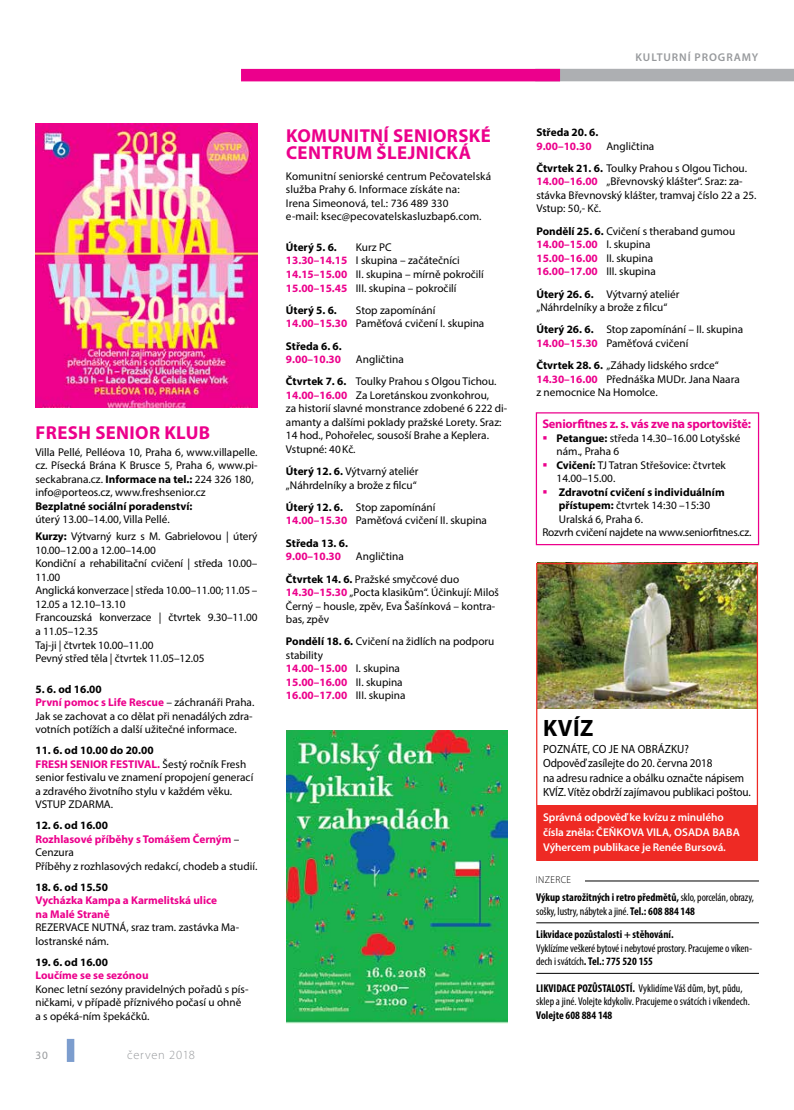
<style>
.page{position:relative;width:794px;height:1110px;background:#fff}
.page>*{position:absolute;margin:0;border:0;box-sizing:border-box;transform-origin:0 0}
.t1{font:700 23.75px "Myriad Pro";color:#000}
.t2{font:700 18.75px/17.5px "Myriad Pro";letter-spacing:.02em;color:#ec008c}
.t3{font:700 12.5px "Myriad Pro";letter-spacing:-.02em;color:#ec008c}
.t4{font:300 12.5px "Myriad Pro";letter-spacing:.06em;color:#97999c}
.t5{font:11.88px/14.2px "Myriad Pro";letter-spacing:-.01em;color:#000;scale:.94 1}
.t6{font:11.25px/13.5px "Myriad Pro";color:#000}
.t7{font:condensed 11.25px/13.5px "Myriad Pro";letter-spacing:-.01em;color:#000}
.t8{font:700 11.25px "Myriad Pro";color:#000}
.t9{font:600 11.25px/15px "Myriad Pro";letter-spacing:-.01em;color:#fff}
.t10{font:700 11.25px/13.5px "Myriad Pro";color:#ec008c}
.t11{font:700 condensed 11.25px "Myriad Pro";color:#000}
.t12{font:11.25px "Myriad Pro";letter-spacing:-.02em;color:#000}
.t13{font:600 11.25px "Myriad Pro";letter-spacing:.08em;color:#97999c}
.t14{font:11.25px "Myriad Pro";color:#97999c}
.t15{font:300 10px "Myriad Pro";letter-spacing:.04em;color:#000}
.s1{font-weight:700}
.s2{font-weight:700;color:#ec008c}
.s3{color:#ec008c}
</style>
<div class="page">
<div style="left:67px;top:1038px;width:7px;height:23px;background:#7c9dce"></div>
<div style="left:535px;top:69px;width:259px;height:12px;background:#adafb2"></div>
<img style="left:537px;top:562px;width:220px;height:146px">
<div style="left:537px;top:805px;width:221px;height:55px;background:#ee2a24"></div>
<hr style="left:536px;top:880px;width:223px;height:1px;background:#000">
<div style="left:532px;top:871px;width:52px;height:17px;background:#fff"></div>
<div style="left:241px;top:69px;width:319px;height:12px;background:#ec008c"></div>
<hr style="left:536px;top:922px;width:223px;height:1px;background:#000">
<hr style="left:536px;top:972px;width:223px;height:1px;background:#000">
<div style="left:536px;top:412px;width:223px;height:133px;border:1px solid #ec008c"></div>
<img style="left:35px;top:123px;width:222px;height:284px">
<img style="left:286px;top:730px;width:221px;height:292px">
<div style="left:536px;top:563px;width:222px;height:297px;border:1px solid #ee2a24"></div>
<h2 class="t2" style="left:36px;top:423px;width:176px">FRESH SENIOR KLUB</h2>
<p class="t6" style="left:35px;top:445px;width:224px">Villa Pellé, Pelléova 10, Praha 6, www.villapelle. cz. Písecká Brána K Brusce 5, Praha 6, www.pi&shy;seckabrana.cz. <span class="s1">Informace na tel.:</span> 224 326 180, info@porteos.cz, www.freshsenior.cz</p>
<p class="t8" style="left:35px;top:498px;width:158px">Bezplatné sociální poradenství:</p>
<p class="t6" style="left:35px;top:510px;width:224px;line-height:17px">úterý 13.00–14.00, Villa Pellé.<br><span class="s1">Kurzy:</span> Výtvarný kurz s M. Gabrielovou | úterý</p>
<p class="t6" style="left:35px;top:543px;width:224px">10.00–12.00 a 12.00–14.00<br>Kondiční a rehabilitační cvičení | středa 10.00–<br>11.00<br>Anglická konverzace | středa 10.00–11.00; 11.05 –<br>12.05 a 12.10–13.10<br>Francouzská konverzace | čtvrtek 9.30–11.00 a 11.05–12.35<br>Taj-ji | čtvrtek 10.00–11.00<br>Pevný střed těla | čtvrtek 11.05–12.05</p>
<p class="t6" style="left:35px;top:681px;width:220px"><span class="s1">5. 6. od 16.00<br></span><span class="s2">První pomoc s Life Rescue</span> – záchranáři Praha.<br>Jak se zachovat a co dělat při nenadálých zdra&shy;votních potížích a další užitečné informace.</p>
<p class="t6" style="left:35px;top:743px;width:219px"><span class="s1">11. 6. od 10.00 do 20.00<br></span><span class="s2">FRESH SENIOR FESTIVAL.</span> Šestý ročník Fresh senior festivalu ve znamení propojení generací a zdravého životního stylu v každém věku.<br>VSTUP ZDARMA.</p>
<p class="t6" style="left:35px;top:818px;width:223px"><span class="s1">12. 6. od 16.00<br></span><span class="s2">Rozhlasové příběhy s Tomášem Černým</span> –<br>Cenzura<br>Příběhy z rozhlasových redakcí, chodeb a studií.</p>
<p class="t8" style="left:35px;top:879px;width:74px">18. 6. od 15.50</p>
<p class="t10" style="left:35px;top:893px;width:183px">Vycházka Kampa a Karmelitská ulice na Malé Straně</p>
<p class="t6" style="left:35px;top:920px;width:205px">REZERVACE NUTNÁ, sraz tram. zastávka Ma&shy;lostranské nám.</p>
<p class="t8" style="left:35px;top:954px;width:74px">19. 6. od 16.00</p>
<p class="t10" style="left:35px;top:968px;width:115px">Loučíme se se sezónou</p>
<p class="t6" style="left:35px;top:981px;width:214px">Konec letní sezóny pravidelných pořadů s pís&shy;ničkami, v případě příznivého počasí u ohně a s opéká-ním špekáčků.</p>
<p class="t14" style="left:35px;top:1048px;width:14px">30</p>
<p class="t4" style="left:127px;top:1047px;width:69px">červen 2018</p>
<h2 class="t2" style="left:286px;top:126px;width:206px">KOMUNITNÍ SENIORSKÉ<br>CENTRUM ŠLEJNICKÁ</h2>
<p class="t6" style="left:286px;top:169px;width:207px">Komunitní seniorské centrum Pečovatelská služba Prahy 6. Informace získáte na:<br>Irena Simeonová, tel.: 736 489 330<br>e-mail: ksec@pecovatelskasluzbap6.com.</p>
<p class="t8" style="left:286px;top:240px;width:52px">Úterý 5. 6.</p>
<p class="t6" style="left:286px;top:240px;width:199px;text-indent:70px">Kurz PC<br><span class="s2">13.30–14.15</span> I skupina – začátečníci<br><span class="s2">14.15–15.00</span> II. skupina – mírně pokročilí<br><span class="s2">15.00–15.45</span> III. skupina – pokročilí</p>
<p class="t8" style="left:286px;top:302px;width:52px">Úterý 5. 6.</p>
<p class="t6" style="left:286px;top:303px;width:200px;text-indent:70px">Stop zapomínání<br><span class="s2">14.00–15.30</span> Paměťová cvičení I. skupina</p>
<p class="t8" style="left:286px;top:338px;width:57px">Středa 6. 6.</p>
<p class="t10" style="left:286px;top:352px;width:57px">9.00–10.30</p>
<p class="t6" style="left:286px;top:348px;width:212px;line-height:22.2px;text-indent:70px">Angličtina<br><span class="s1">Čtvrtek 7. 6.</span> Toulky Prahou s Olgou Tichou.</p>
<p class="t6" style="left:286px;top:388px;width:223px"><span class="s2">14.00–16.00</span> Za Loretánskou zvonkohrou,<br>za historií slavné monstrance zdobené 6 222 di&shy;amanty a dalšími poklady pražské Lorety. Sraz:<br>14 hod., Pohořelec, sousoší Brahe a Keplera.<br>Vstupné: 40Kč.</p>
<p class="t6" style="left:286px;top:464px;width:134px"><span class="s1">Úterý 12. 6.</span> Výtvarný ateliér „Náhrdelníky a brože z filcu“</p>
<p class="t6" style="left:286px;top:500px;width:203px"><span class="s1">Úterý 12. 6.</span> Stop zapomínání<br><span class="s2">14.00–15.30</span> Paměťová cvičení II. skupina</p>
<p class="t8" style="left:286px;top:535px;width:64px">Středa 13. 6.</p>
<p class="t10" style="left:286px;top:549px;width:57px">9.00–10.30</p>
<p class="t6" style="left:286px;top:545px;width:175px;line-height:22.2px;text-indent:70px">Angličtina<br><span class="s1">Čtvrtek 14. 6.</span> Pražské smyčcové duo</p>
<p class="t6" style="left:286px;top:585px;width:215px"><span class="s2">14.30–15.30</span> „Pocta klasikům“. Účinkují: Miloš<br>Černý – housle, zpěv, Eva Šašínková – kontra&shy;bas, zpěv</p>
<p class="t6" style="left:286px;top:634px;width:210px"><span class="s1">Pondělí 18. 6.</span> Cvičení na židlích na podporu stability<br><span class="s2">14.00–15.00</span> I. skupina<br><span class="s2">15.00–16.00</span> II. skupina<br><span class="s2">16.00–17.00</span> III. skupina</p>
<p class="t13" style="left:635px;top:50px;width:124px">KULTURNÍ PROGRAMY</p>
<p class="t8" style="left:536px;top:125px;width:64px">Středa 20. 6.</p>
<p class="t10" style="left:536px;top:139px;width:57px">9.00–10.30</p>
<p class="t6" style="left:536px;top:134px;width:212px;line-height:22.2px;text-indent:70px">Angličtina<br><span class="s1">Čtvrtek 21. 6.</span> Toulky Prahou s Olgou Tichou.</p>
<p class="t6" style="left:536px;top:175px;width:222px"><span class="s2">14.00–16.00</span> „Břevnovský klášter“. Sraz: za&shy;stávka Břevnovský klášter, tramvaj číslo 22 a 25.<br>Vstup: 50,- Kč.</p>
<p class="t6" style="left:536px;top:224px;width:200px"><span class="s1">Pondělí 25. 6.</span> Cvičení s theraband gumou<br><span class="s2">14.00–15.00</span> I. skupina<br><span class="s2">15.00–16.00</span> II. skupina<br><span class="s2">16.00–17.00</span> III. skupina</p>
<p class="t6" style="left:536px;top:287px;width:144px"><span class="s1">Úterý 26. 6.</span> Výtvarný ateliér „Náhrdelníky a brože z filcu“</p>
<p class="t6" style="left:536px;top:322px;width:208px"><span class="s1">Úterý 26. 6.</span> Stop zapomínání – II. skupina<br><span class="s2">14.00–15.30</span> Paměťová cvičení</p>
<p class="t6" style="left:536px;top:358px;width:205px"><span class="s1">Čtvrtek 28. 6.</span> „Záhady lidského srdce“<br><span class="s2">14.30–16.00</span> Přednáška MUDr. Jana Naara z nemocnice Na Homolce.</p>
<p class="t3" style="left:542px;top:415px;width:210px">Seniorfitnes z. s. vás zve na sportoviště:</p>
<p class="t6" style="left:556px;top:431px;width:185px;text-indent:-14px"><span class="s3">▪</span> <span class="s1">Petangue:</span> středa 14.30–16.00 Lotyšské nám., Praha 6</p>
<p class="t6" style="left:556px;top:458px;width:171px;text-indent:-14px"><span class="s3">▪</span> <span class="s1">Cvičení:</span> TJ Tatran Střešovice: čtvrtek<br>14.00–15.00.</p>
<p class="t8" style="left:542px;top:484px;width:184px"><span class="s3">▪</span> Zdravotní cvičení s individuálním</p>
<p class="t6" style="left:559px;top:498px;width:153px"><span class="s1">přístupem:</span> čtvrtek 14:30 –15:30</p>
<p class="t6" style="left:559px;top:512px;width:86px">Uralská 6, Praha 6.</p>
<p class="t12" style="left:542px;top:525px;width:210px">Rozvrh cvičení najdete na www.seniorfitnes.cz.</p>
<h1 class="t1" style="left:543px;top:712px;width:52px">KVÍZ</h1>
<p class="t5" style="left:543px;top:741px;width:223px">POZNÁTE, CO JE NA OBRÁZKU?<br>Odpověď zasílejte do 20. června 2018<br>na adresu radnice a obálku označte nápisem KVÍZ. Vítěz obdrží zajímavou publikaci poštou.</p>
<p class="t9" style="left:543px;top:809px;width:198px">Správná odpověď ke kvízu z minulého čísla zněla: ČEŇKOVA VILA, OSADA BABA<br>Výhercem publikace je Renée Bursová.</p>
<p class="t15" style="left:536px;top:873px;width:37px">INZERCE</p>
<p class="t7" style="left:536px;top:890px;width:219px"><span class="s1">Výkup starožitných i retro předmětů,</span> sklo, porcelán, obrazy, sošky, lustry, nábytek a jiné. <span class="s1">Tel.: 608 884 148</span></p>
<p class="t11" style="left:536px;top:927px;width:139px">Likvidace pozůstalosti + stěhování.</p>
<p class="t7" style="left:536px;top:940px;width:217px">Vyklízíme veškeré bytové i nebytové prostory. Pracujeme o víken&shy;dech i svátcích<span class="s1">. Tel.: 775 520 155</span></p>
<p class="t7" style="left:536px;top:980px;width:215px"><span class="s1">LIKVIDACE POZŮSTALOSTÍ.</span> Vyklidíme Váš dům, byt, půdu, sklep a jiné. Volejte kdykoliv. Pracujeme o svátcích i víkendech.</p>
<p class="t11" style="left:536px;top:1007px;width:78px">Volejte 608 884 148</p>
</div>
